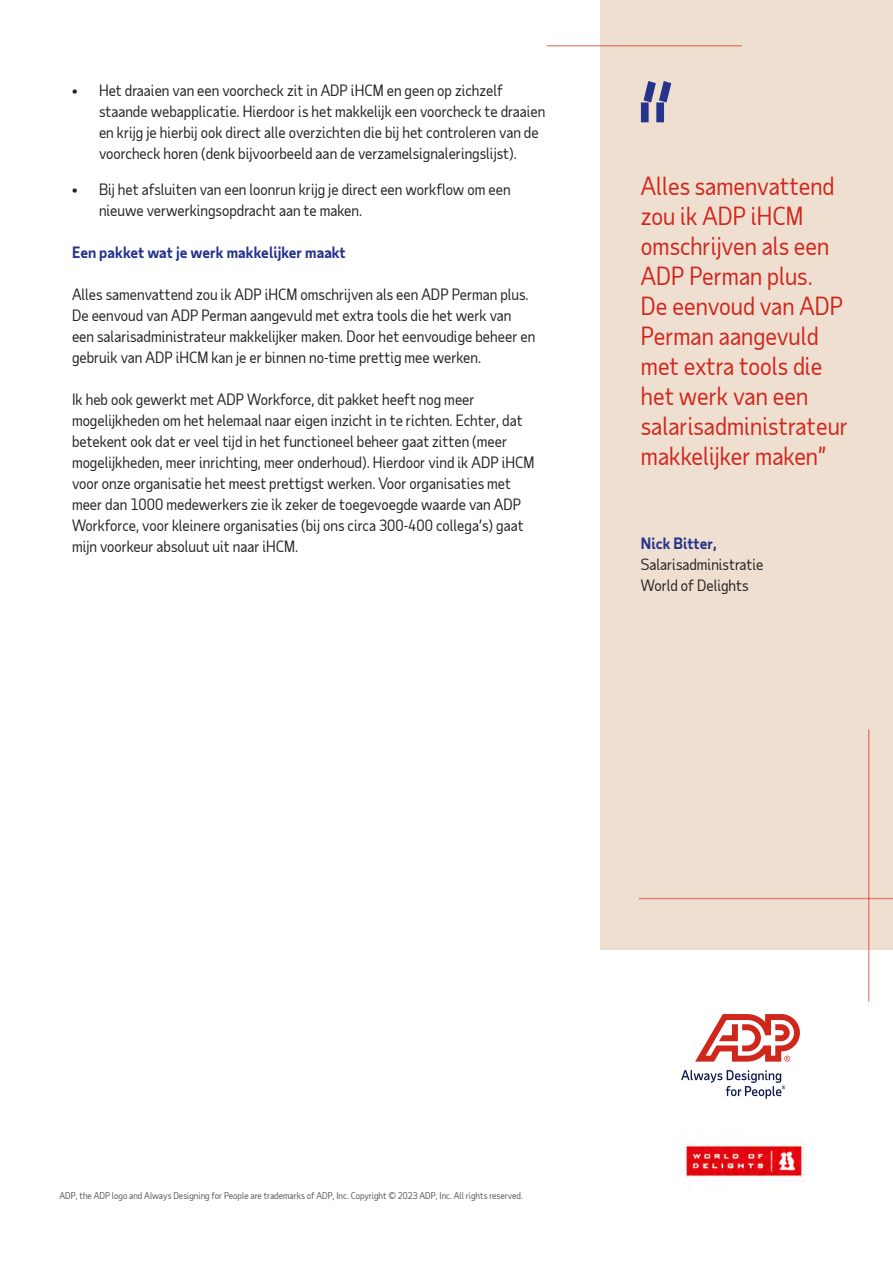
<style>
.page{position:relative;width:893px;height:1263px;background:#fff}
.page>*{position:absolute;margin:0;border:0;box-sizing:border-box;transform-origin:0 0}
.t1{font:24px/30px "Taub Sans";color:#d0271d}
.t2{font:15px/21px "Taub Sans";color:#222}
.t3{font:700 15px "Taub Sans";color:#26328c}
.t4{font:9px "Taub Sans";color:#54565a}
</style>
<div class="page">
<div style="left:600px;top:0;width:293px;height:949px;background:#efdfd1"></div>
<hr style="left:547px;top:45px;width:195px;height:2px;background:#d0271d">
<hr style="left:868px;top:729px;width:1px;height:273px;background:#d0271d">
<hr style="left:639px;top:898px;width:254px;height:1px;background:#d0271d">
<svg style="left:641px;top:81px;width:30px;height:41px"></svg>
<svg style="left:681px;top:1070px;width:104px;height:29px"></svg>
<svg style="left:695px;top:1014px;width:105px;height:47px"></svg>
<img style="left:685px;top:1141px;width:119px;height:41px">
<p class="t2" style="left:99px;top:80px;width:448px;text-indent:-27px">• Het draaien van een voorcheck zit in ADP iHCM en geen op zichzelf staande webapplicatie. Hierdoor is het makkelijk een voorcheck te draaien en krijg je hierbij ook direct alle overzichten die bij het controleren van de voorcheck horen (denk bijvoorbeeld aan de verzamelsignaleringslijst).</p>
<p class="t2" style="left:99px;top:179px;width:413px;text-indent:-27px">• Bij het afsluiten van een loonrun krijg je direct een workflow om een nieuwe verwerkingsopdracht aan te maken.</p>
<p class="t3" style="left:72px;top:243px;width:275px">Een pakket wat je werk makkelijker maakt</p>
<p class="t2" style="left:72px;top:284px;width:465px">Alles samenvattend zou ik ADP iHCM omschrijven als een ADP Perman plus.<br>De eenvoud van ADP Perman aangevuld met extra tools die het werk van een salarisadministrateur makkelijker maken. Door het eenvoudige beheer en gebruik van ADP iHCM kan je er binnen no-time prettig mee werken.</p>
<p class="t2" style="left:72px;top:389px;width:464px">Ik heb ook gewerkt met ADP Workforce, dit pakket heeft nog meer mogelijkheden om het helemaal naar eigen inzicht in te richten. Echter, dat betekent ook dat er veel tijd in het functioneel beheer gaat zitten (meer mogelijkheden, meer inrichting, meer onderhoud). Hierdoor vind ik ADP iHCM voor onze organisatie het meest prettigst werken. Voor organisaties met meer dan 1000 medewerkers zie ik zeker de toegevoegde waarde van ADP Workforce, voor kleinere organisaties (bij ons circa 300-400 collega’s) gaat mijn voorkeur absoluut uit naar iHCM.</p>
<h1 class="t1" style="left:641px;top:171px;width:209px">Alles samenvattend zou ik ADP iHCM omschrijven als een<br>ADP Perman plus.<br>De eenvoud van ADP<br>Perman aangevuld met extra tools die het werk van een salarisadministrateur makkelijker maken”</h1>
<p class="t3" style="left:641px;top:534px;width:78px">Nick Bitter,</p>
<p class="t2" style="left:641px;top:554px;width:124px">Salarisadministratie<br>World of Delights</p>
<p class="t4" style="left:59px;top:1189px;width:465px">ADP, the ADP logo and Always Designing for People are trademarks of ADP, Inc. Copyright © 2023 ADP, Inc. All rights reserved.</p>
</div>
